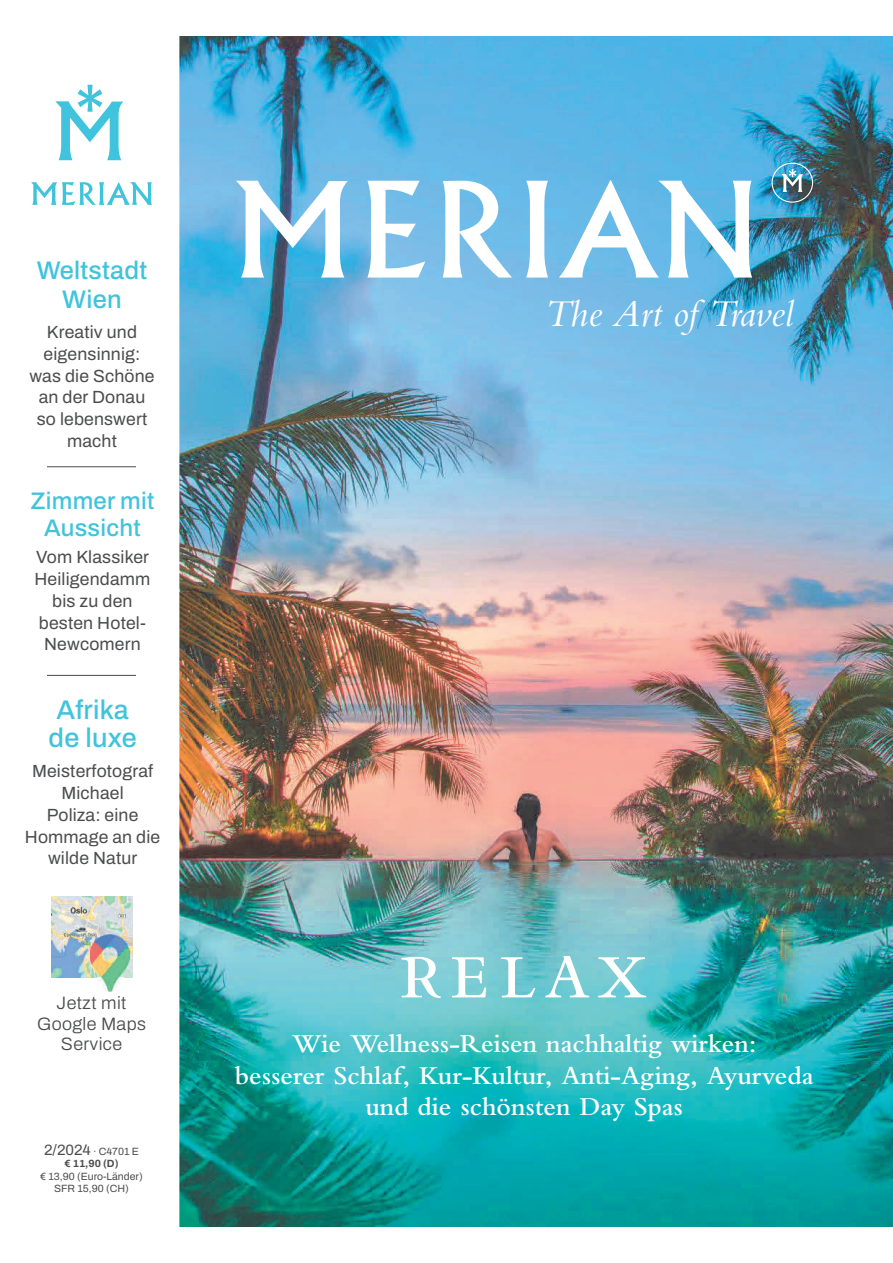
<style>
.page{position:relative;width:893px;height:1263px;background:#fff}
.page>*{position:absolute;margin:0;border:0;box-sizing:border-box;transform-origin:0 0}
.t1{font:92.1px "Bembo MT Pro";letter-spacing:.07em;color:#fff}
.t2{font:italic 39.45px "Bembo MT Pro";color:#fff}
.t3{font:500 27px/28.5px "Archivo";letter-spacing:.01em;color:#40c3dc}
.t4{font:600 26.85px/31.3px "Bembo MT Pro";color:#fff;text-align:center}
.t5{font:500 25.5px/28.5px "Archivo";letter-spacing:.01em;color:#40c3dc;text-align:center}
.t6{font:500 24px/27px "Archivo";letter-spacing:.01em;color:#40c3dc;text-align:center}
.t7{font:300 18px/20.5px "Archivo";letter-spacing:.02em;color:#4b4c4d;text-align:center}
.t8{font:17.7px/21.8px "Archivo";letter-spacing:.01em;color:#4b4c4d;text-align:center}
.t9{font:10.5px/12.6px "Archivo";color:#4b4c4d;text-align:center}
.t10{font:700 10.5px/12.6px "Archivo";color:#4b4c4d;text-align:center}
.s1{font-weight:400;font-size:15px}
.s2{font-weight:400}
</style>
<div class="page">
<img style="left:179px;top:36px;width:714px;height:1190px">
<div style="left:771px;top:163px;width:42px;height:40px;border:1px solid #fff;border-radius:50%"></div>
<svg style="left:782px;top:169px;width:21px;height:23px"></svg>
<svg style="left:236px;top:180px;width:516px;height:98px"></svg>
<hr style="left:47px;top:675px;width:89px;height:1px;background:#4b4c4d">
<svg style="left:31px;top:85px;width:121px;height:120px"></svg>
<img style="left:52px;top:897px;width:80px;height:80px">
<img style="left:97px;top:977px;width:23px;height:15px">
<img style="left:90px;top:934px;width:40px;height:43px">
<hr style="left:47px;top:466px;width:89px;height:1px;background:#4b4c4d">
<h3 class="t5" style="left:37px;top:256px;width:112px">Weltstadt<br>Wien</h3>
<p class="t8" style="left:29px;top:323px;width:127px">Kreativ und eigensinnig: was die Schöne an der Donau so lebenswert macht</p>
<h3 class="t6" style="left:30px;top:487px;width:126px">Zimmer mit<br>Aussicht</h3>
<p class="t8" style="left:34px;top:548px;width:117px">Vom Klassiker<br>Heiligendamm bis zu den besten Hotel-<br>Newcomern</p>
<h3 class="t3" style="left:48px;top:695px;width:90px">Afrika de luxe</h3>
<p class="t8" style="left:25px;top:762px;width:137px">Meisterfotograf<br>Michael<br>Poliza: eine<br>Hommage an die wilde Natur</p>
<p class="t7" style="left:37px;top:993px;width:110px">Jetzt mit<br>Google Maps<br>Service</p>
<p class="t10" style="left:44px;top:1145px;width:96px"><span class="s1">2/2024</span> <span class="s2">· C4701 E </span>€ 11,90 (D)</p>
<p class="t9" style="left:40px;top:1171px;width:104px">€ 13,90 (Euro-Länder)<br>SFR 15,90 (CH)</p>
<h2 class="t2" style="left:544px;top:290px;width:251px">The Art of Travel</h2>
<h1 class="t1" style="left:399px;top:912px;width:251px">relax</h1>
<h3 class="t4" style="left:235px;top:1031px;width:580px">Wie Wellness-Reisen nachhaltig wirken:<br>besserer Schlaf, Kur-Kultur, Anti-Aging, Ayurveda und die schönsten Day Spas</h3>
</div>
